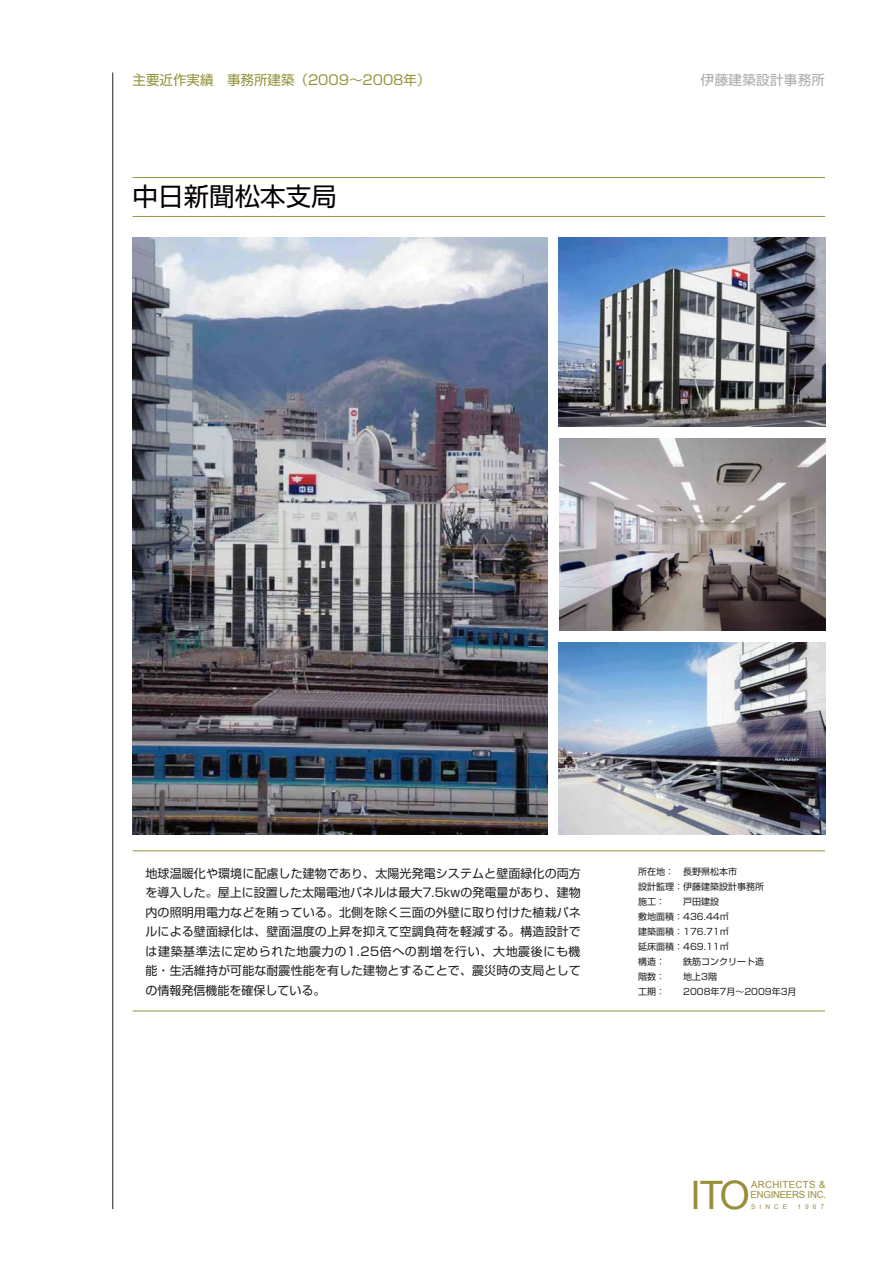
<style>
.page{position:relative;width:893px;height:1263px;background:#fff}
.page>*{position:absolute;margin:0;border:0;box-sizing:border-box;transform-origin:0 0}
.t1{font:39.15px "Arial";color:#988e3a}
.t2{font:25.5px "Shin Go Pro";color:#050100}
.t3{font:13.5px "Shin Go Pro";color:#94933c}
.t4{font:13.5px "Shin Go Pro";letter-spacing:.025em;color:#a7a9ac}
.t5{font:12px/19.5px "Shin Go Pro";letter-spacing:.01em;color:#231f20;text-align:justify}
.t6{font:9.75px/9.8px "Arial";letter-spacing:-.01em;color:#988e3a}
.t7{font:9px/15px "Shin Go Pro";color:#231f20}
.t8{font:6.6px "Arial";letter-spacing:.62em;color:#988e3a}
</style>
<div class="page">
<img style="left:133px;top:237px;width:415px;height:597px">
<hr style="left:112px;top:73px;width:1px;height:1136px;background:#231f20">
<hr style="left:133px;top:216px;width:692px;height:1px;background:#94933c">
<hr style="left:133px;top:850px;width:692px;height:1px;background:#94933c">
<hr style="left:133px;top:1011px;width:692px;height:1px;background:#94933c">
<hr style="left:133px;top:177px;width:692px;height:1px;background:#94933c">
<img style="left:559px;top:237px;width:266px;height:190px">
<img style="left:559px;top:439px;width:266px;height:192px">
<img style="left:559px;top:642px;width:266px;height:192px">
<p class="t3" style="left:133px;top:69px;width:299px">主要近作実績 事務所建築（2009～2008年）</p>
<p class="t4" style="left:701px;top:69px;width:126px">伊藤建築設計事務所</p>
<h2 class="t2" style="left:133px;top:175px;width:205px">中日新聞松本支局</h2>
<p class="t5" style="left:146px;top:862px;width:437px">地球温暖化や環境に配慮した建物であり、太陽光発電システムと壁面緑化の両方を導入した。屋上に設置した太陽電池パネルは最大7.5kwの発電量があり、建物内の照明用電力などを賄っている。北側を除く三面の外壁に取り付けた植栽パネルによる壁面緑化は、壁面温度の上昇を抑えて空調負荷を軽減する。構造設計では建築基準法に定められた地震力の1.25倍への割増を行い、大地震後にも機能・生活維持が可能な耐震性能を有した建物とすることで、震災時の支局としての情報発信機能を確保している。</p>
<p class="t7" style="left:638px;top:863px;width:100px">所在地： 長野県松本市</p>
<p class="t7" style="left:638px;top:878px;width:127px">設計監理：伊藤建築設計事務所施工：<br>敷地面積：436.44㎡<br>建築面積：176.71㎡<br>延床面積：469.11㎡<br>構造：<br>階数：<br>工期：</p>
<p class="t7" style="left:683px;top:893px;width:37px">戸田建設</p>
<p class="t7" style="left:683px;top:953px;width:115px">鉄筋コンクリート造<br>地上3階<br>2008年7月～2009年3月</p>
<h1 class="t1" style="left:690px;top:1170px;width:61px">ITO</h1>
<p class="t6" style="left:751px;top:1180px;width:77px">ARCHITECTS &amp;<br>ENGINEERS INC.</p>
<p class="t8" style="left:751px;top:1202px;width:38px">SINCE</p>
<p class="t8" style="left:797px;top:1202px;width:28px">1967</p>
</div>
